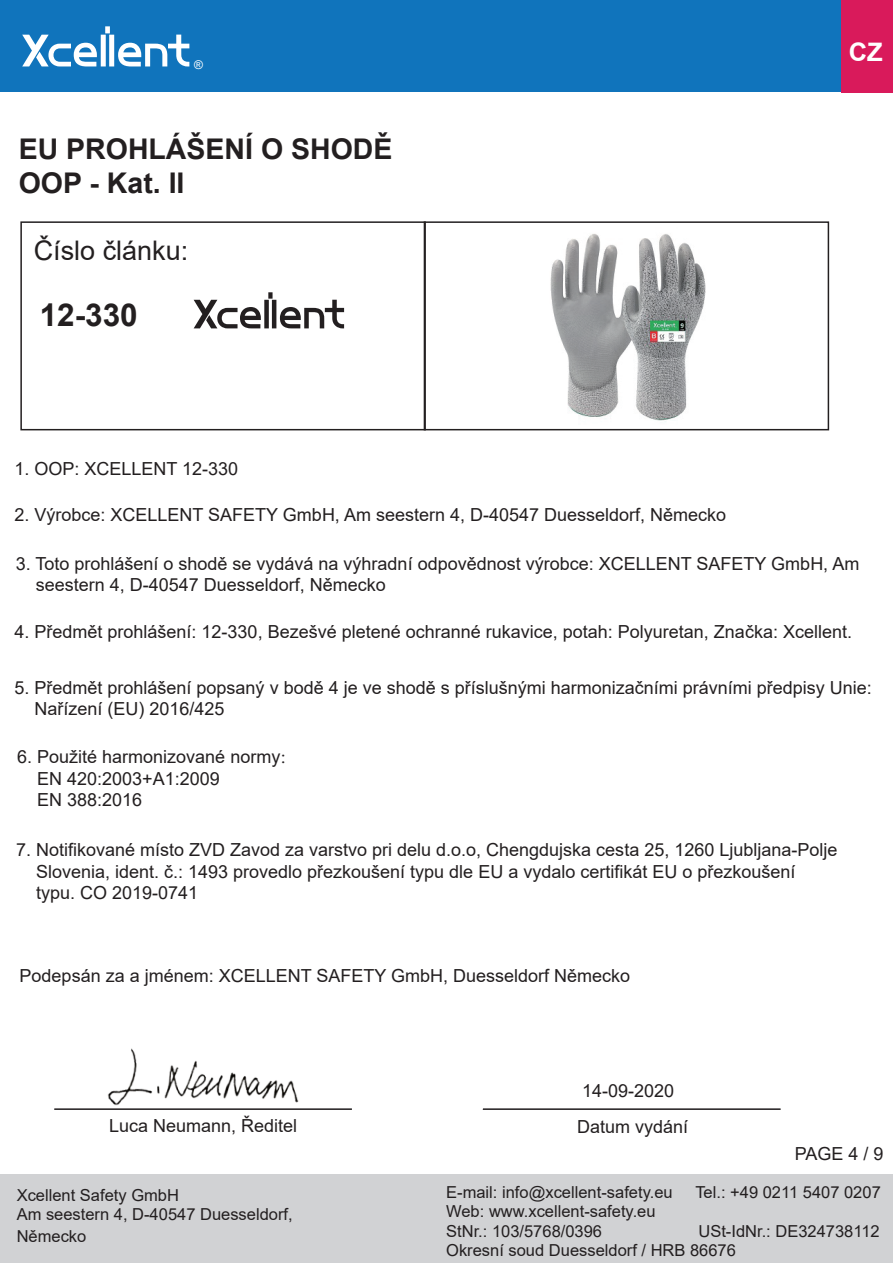
<style>
.page{position:relative;width:893px;height:1263px;background:#fff}
.page>*{position:absolute;margin:0;border:0;box-sizing:border-box;transform-origin:0 0}
.t1{font:700 31.5px "Arial";color:#231f20}
.t2{font:700 28.5px/34.2px "Arial";color:#231f20}
.t3{font:27px "Arial";color:#231f20}
.t4{font:700 25.5px "Arial";color:#fff}
.t5{font:18px/21.6px "Arial";color:#231f20}
.t6{font:16.5px/19.8px "Arial";color:#231f20}
.t7{font:12px "Arial";color:#fff}
.s1{font-family:"Adobe Song Std";font-weight:300}
</style>
<div class="page">
<div style="left:0;top:0;width:893px;height:92px;background:#1074bc"></div>
<svg style="left:22px;top:26px;width:167px;height:40px"></svg>
<div style="left:842px;top:0;width:51px;height:93px;background:#d91a5b"></div>
<div style="left:20px;top:221px;width:406px;height:209px;border:2px solid #231f20"></div>
<div style="left:424px;top:221px;width:405px;height:209px;border:2px solid #231f20"></div>
<img style="left:550px;top:233px;width:156px;height:189px">
<svg style="left:194px;top:292px;width:150px;height:36px"></svg>
<div style="left:0;top:1174px;width:893px;height:88px;background:#d1d2d4"></div>
<hr style="left:54px;top:1108px;width:298px;height:2px;background:#231f20">
<hr style="left:483px;top:1108px;width:298px;height:2px;background:#231f20">
<img style="left:92px;top:1048px;width:222px;height:62px">
<p class="t7" style="left:194px;top:57px;width:10px">®</p>
<h2 class="t2" style="left:19px;top:132px;width:375px">EU PROHLÁŠENÍ O SHODĚ<br>OOP - Kat. II</h2>
<h3 class="t3" style="left:34px;top:232px;width:156px">Číslo článku:</h3>
<h1 class="t1" style="left:40px;top:293px;width:100px">12-330</h1>
<p class="t5" style="left:14px;top:457px;width:225px">1. OOP: XCELLENT 12-330</p>
<h3 class="t4" style="left:849px;top:34px;width:35px">CZ</h3>
<p class="t5" style="left:15px;top:504px;width:713px">2. Výrobce: XCELLENT SAFETY GmbH, Am seestern 4, D-40547 Duesseldorf, Německo</p>
<p class="t5" style="left:36px;top:552px;width:825px;text-indent:-20px">3. Toto prohlášení o shodě se vydává na výhradní odpovědnost výrobce: XCELLENT SAFETY GmbH, Am seestern 4, D-40547 Duesseldorf, Německo</p>
<p class="t5" style="left:15px;top:621px;width:839px">4. Předmět prohlášení: 12-330, Bezešvé pletené ochranné rukavice, potah: Polyuretan, Značka: Xcellent.</p>
<p class="t5" style="left:35px;top:676px;width:839px;text-indent:-20px">5. Předmět prohlášení popsaný v bodě 4 je ve shodě s příslušnými harmonizačními právními předpisy Unie:<br>Nařízení (EU) 2016/425</p>
<p class="t5" style="left:37px;top:746px;width:261px;text-indent:-20px">6. Použité harmonizované normy<span class="s1">：<br></span>EN 420:2003+A1:2009<br>EN 388:2016</p>
<p class="t5" style="left:36px;top:839px;width:803px;text-indent:-20px">7. Notifikované místo ZVD Zavod za varstvo pri delu d.o.o, Chengdujska cesta 25, 1260 Ljubljana-Polje<br>Slovenia, ident. č.: 1493 provedlo přezkoušení typu dle EU a vydalo certifikát EU o přezkoušení typu. CO 2019-0741</p>
<p class="t5" style="left:20px;top:965px;width:612px">Podepsán za a jménem: XCELLENT SAFETY GmbH, Duesseldorf Německo</p>
<p class="t5" style="left:582px;top:1080px;width:94px">14-09-2020</p>
<p class="t5" style="left:109px;top:1115px;width:190px">Luca Neumann, Ředitel</p>
<p class="t5" style="left:577px;top:1116px;width:113px">Datum vydání</p>
<p class="t5" style="left:795px;top:1143px;width:90px">PAGE 4 / 9</p>
<p class="t6" style="left:17px;top:1185px;width:278px">Xcellent Safety GmbH<br>Am seestern 4, D-40547 Duesseldorf,</p>
<p class="t6" style="left:17px;top:1226px;width:71px">Německo</p>
<p class="t6" style="left:446px;top:1182px;width:228px">E-mail: info@xcellent-safety.eu</p>
<p class="t6" style="left:695px;top:1182px;width:187px">Tel.: +49 0211 5407 0207</p>
<p class="t6" style="left:446px;top:1202px;width:211px">Web: www.xcellent-safety.eu<br>StNr.: 103/5768/0396</p>
<p class="t6" style="left:446px;top:1222px;width:435px;line-height:18.6px;text-indent:252px">USt-IdNr.: DE324738112<br>Okresní soud Duesseldorf / HRB 86676</p>
</div>
